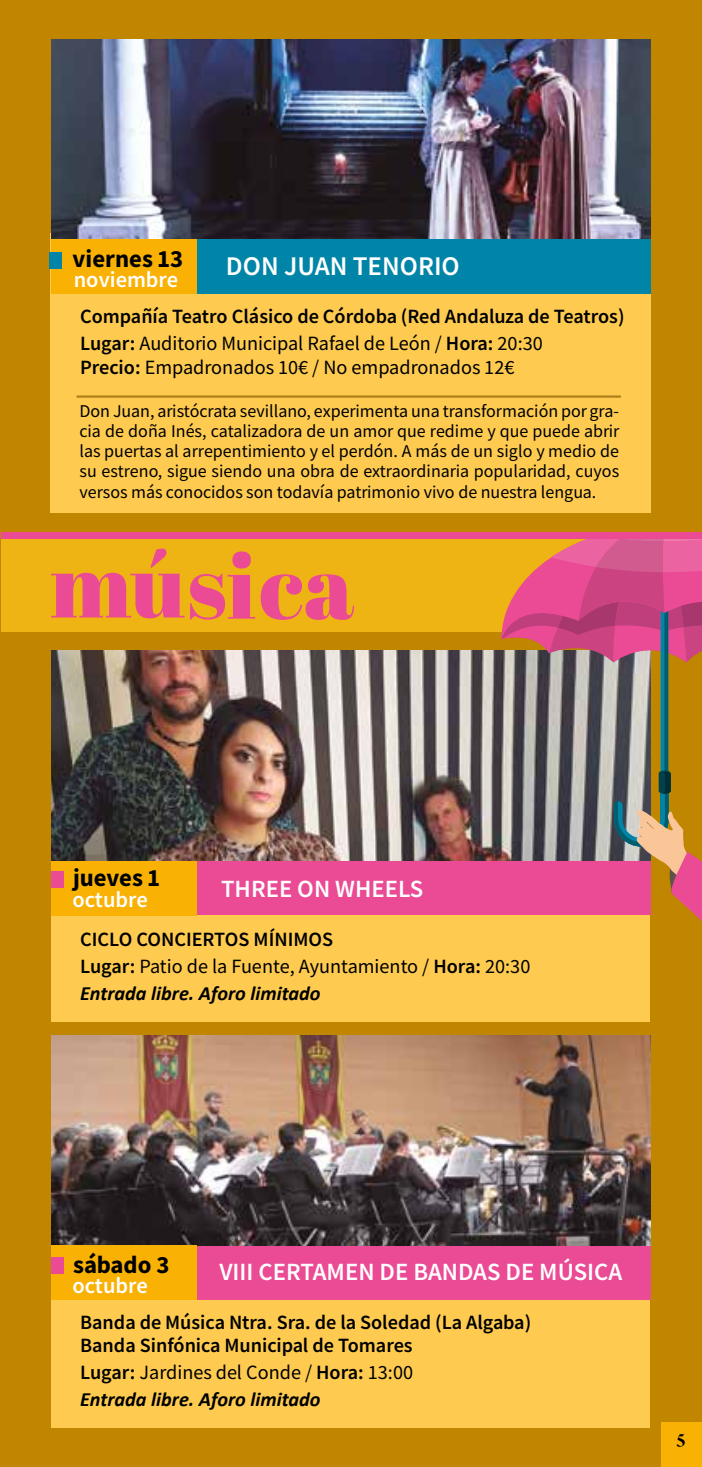
<style>
.page{position:relative;width:702px;height:1467px;background:#c08600}
.page>*{position:absolute;margin:0;border:0;box-sizing:border-box;transform-origin:0 0}
.t1{font:27px "Source Sans Variable";letter-spacing:.025em;color:#fff}
.t2{font:24.75px "Source Sans Variable";letter-spacing:.03em;color:#fff}
.t3{font:24.75px "Source Sans Variable";letter-spacing:.04em;color:#000}
.t4{font:22.5px "Source Sans Variable";letter-spacing:.03em;color:#fff}
.t5{font:20.25px/27px "Source Sans Variable";letter-spacing:.025em;color:#000}
.t6{font:italic 700 20.25px "Calibri";color:#000}
.t7{font:20.25px "Arno Pro Bold Display";color:#000}
.t8{font:18px/20.2px "Source Sans Variable";letter-spacing:.02em;color:#000;text-align:justify}
</style>
<div class="page">
<div style="left:661px;top:1422px;width:41px;height:45px;background:#f9b104"></div>
<div style="left:1px;top:536px;width:701px;height:96px;background:#eeb414"></div>
<div style="left:51px;top:233px;width:600px;height:280px;background:#fecb50"></div>
<div style="left:51px;top:861px;width:598px;height:160px;background:#fecb50"></div>
<img style="left:51px;top:40px;width:600px;height:200px">
<img style="left:51px;top:651px;width:450px;height:210px">
<div style="left:196px;top:240px;width:455px;height:54px;background:#0085a9"></div>
<div style="left:196px;top:861px;width:455px;height:54px;background:#ea4b94"></div>
<div style="left:51px;top:240px;width:145px;height:54px;background:#f9b104"></div>
<div style="left:51px;top:861px;width:145px;height:54px;background:#f9b104"></div>
<hr style="left:77px;top:395px;width:544px;height:3px;background:#ad8218">
<div style="left:51px;top:871px;width:12px;height:17px;background:#ea4b94"></div>
<div style="left:49px;top:252px;width:13px;height:17px;background:#0085a9"></div>
<svg style="left:51px;top:548px;width:204px;height:72px"></svg>
<svg style="left:261px;top:574px;width:93px;height:46px"></svg>
<div style="left:51px;top:1246px;width:598px;height:181px;background:#fecb50"></div>
<img style="left:51px;top:1035px;width:600px;height:211px">
<div style="left:196px;top:1246px;width:455px;height:54px;background:#ea4b94"></div>
<div style="left:51px;top:1246px;width:145px;height:54px;background:#f9b104"></div>
<div style="left:51px;top:1257px;width:12px;height:17px;background:#ea4b94"></div>
<svg style="left:501px;top:539px;width:201px;height:382px"></svg>
<div style="left:2px;top:533px;width:700px;height:6px;background:#ea4b94"></div>
<p class="t3" style="left:73px;top:243px;width:111px">viernes 13</p>
<p class="t4" style="left:74px;top:266px;width:105px">noviembre</p>
<h1 class="t1" style="left:226px;top:250px;width:235px">DON JUAN TENORIO</h1>
<p class="t5" style="left:80px;top:303px;width:545px">Compañía Teatro Clásico de Córdoba (Red Andaluza de Teatros)<br>Lugar: Auditorio Municipal Rafael de León / Hora: 20:30</p>
<p class="t5" style="left:80px;top:354px;width:435px">Precio: Empadronados 10€ / No empadronados 12€</p>
<p class="t8" style="left:79px;top:401px;width:541px">Don Juan, aristócrata sevillano, experimenta una transformación por gra&shy;cia de doña Inés, catalizadora de un amor que redime y que puede abrir las puertas al arrepentimiento y el perdón. A más de un siglo y medio de su estreno, sigue siendo una obra de extraordinaria popularidad, cuyos versos más conocidos son todavía patrimonio vivo de nuestra lengua.</p>
<p class="t3" style="left:73px;top:863px;width:87px">jueves 1</p>
<p class="t4" style="left:73px;top:886px;width:76px">octubre</p>
<p class="t2" style="left:221px;top:874px;width:203px">THREE ON WHEELS</p>
<p class="t5" style="left:80px;top:926px;width:451px">CICLO CONCIERTOS MÍNIMOS<br>Lugar: Patio de la Fuente, Ayuntamiento / Hora: 20:30</p>
<p class="t6" style="left:80px;top:981px;width:242px">Entrada libre. Aforo limitado</p>
<p class="t3" style="left:73px;top:1249px;width:96px">sábado 3</p>
<p class="t4" style="left:73px;top:1272px;width:76px">octubre</p>
<p class="t2" style="left:219px;top:1257px;width:403px">VIII CERTAMEN DE BANDAS DE MÚSICA</p>
<p class="t5" style="left:80px;top:1312px;width:451px;line-height:22.5px">Banda de Música Ntra. Sra. de la Soledad (La Algaba)<br>Banda Sinfónica Municipal de Tomares</p>
<p class="t5" style="left:80px;top:1359px;width:334px">Lugar: Jardines del Conde / Hora: 13:00</p>
<p class="t6" style="left:80px;top:1386px;width:242px">Entrada libre. Aforo limitado</p>
<p class="t7" style="left:676px;top:1429px;width:11px">5</p>
</div>
